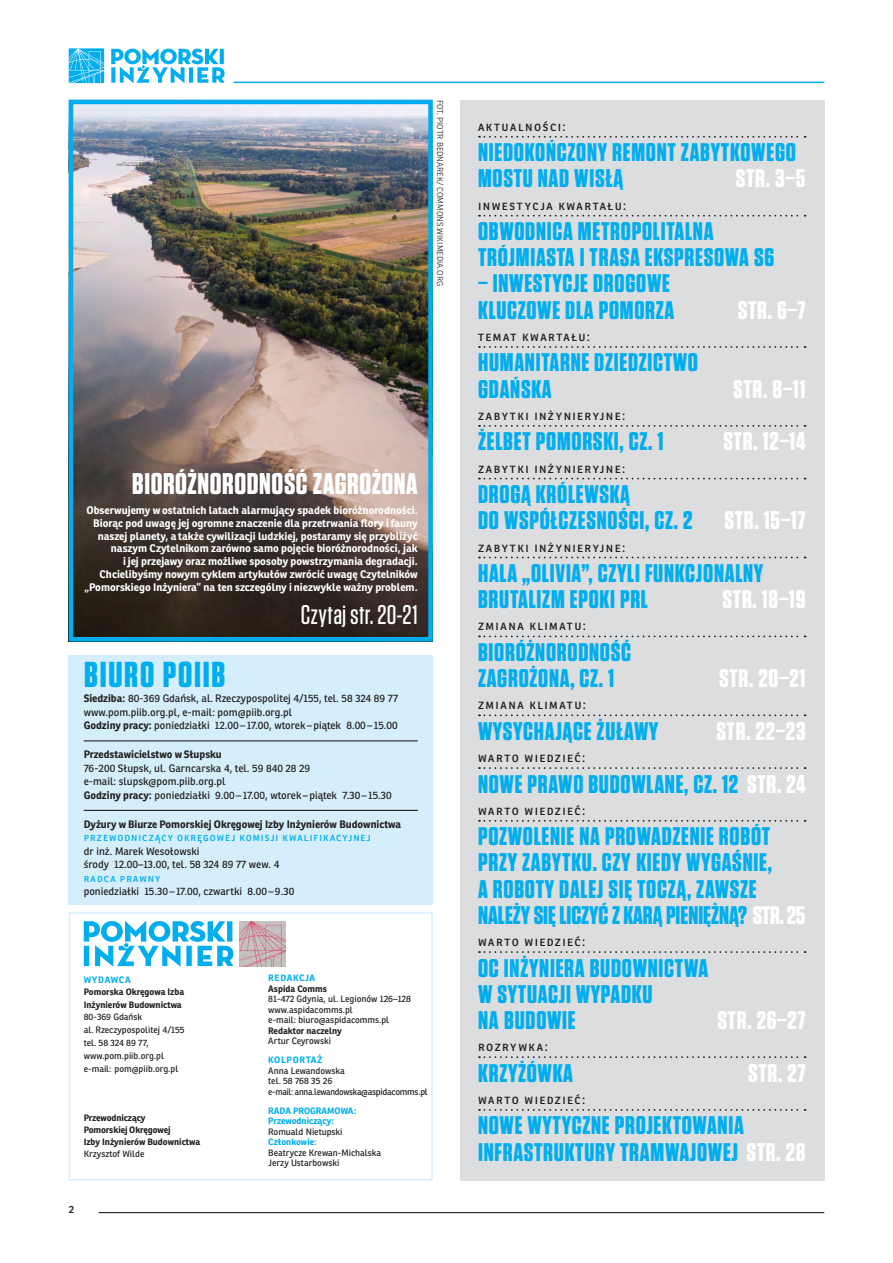
<style>
.page{position:relative;width:893px;height:1263px;background:#fff}
.page>*{position:absolute;margin:0;border:0;box-sizing:border-box;transform-origin:0 0}
.t1{font:700 36px "Tungsten";letter-spacing:.05em;color:#00aeef}
.t2{font:700 29.85px "Tungsten";letter-spacing:.02em;color:#fff}
.t3{font:500 27px "Tungsten";letter-spacing:.015em;color:#fff}
.spis_treści_tytuł{font:700 25.5px/26.2px "Tungsten";letter-spacing:.03em;color:#00aeef}
.spis_treści_tytuł-2{font:700 25.5px "Tungsten";letter-spacing:.03em;color:#fff}
.spis_treści_pagina{font:12.45px "Ronnia";letter-spacing:.115em;color:#231f20}
.t4{font:12px "Ronnia";color:#231f20}
.t5{font:700 10.65px/12.9px "Ronnia";color:#fff;text-align:right}
.txt{font:10.5px/13.5px "Ronnia";color:#231f20}
.txt-2{font:700 10.5px "Ronnia";color:#231f20}
.txt-3{font:10.5px "Ronnia";letter-spacing:.095em;color:#00aeef}
.txt-4{font:9px "Ronnia";color:#231f20}
.txt-5{font:700 9px/12px "Ronnia";color:#231f20}
.txt-6{font:9px/10.5px "Ronnia";letter-spacing:-.03em;color:#231f20}
.txt-7{font:700 9px "Ronnia";color:#00aeef}
.txt_srodtyt{font:700 9px "Ronnia";letter-spacing:.075em;color:#00aeef}
.fot_autor{font:300 8.25px "Ronnia";letter-spacing:.01em;color:#231f20}
.s1{font-weight:700}
.s2{color:#00aeef}
.s3{font-weight:400}
.s4{color:#fff}
</style>
<div class="page">
<hr style="left:99px;top:1212px;width:725px;height:1px;background:#231f20">
<svg style="left:69px;top:48px;width:35px;height:35px"></svg>
<hr style="left:234px;top:82px;width:590px;height:1px;background:#00aeef">
<svg style="left:111px;top:48px;width:114px;height:35px"></svg>
<img style="left:74px;top:105px;width:354px;height:531px">
<div style="left:69px;top:100px;width:364px;height:541px;border:4px solid #00aeef"></div>
<div style="left:460px;top:100px;width:364px;height:1080px;background:#dcdddf"></div>
<div style="left:69px;top:655px;width:364px;height:249px;background:#d4effb"></div>
<div style="left:69px;top:912px;width:364px;height:268px;border:2px solid #d4effb"></div>
<img style="left:240px;top:921px;width:46px;height:45px">
<svg style="left:84px;top:921px;width:149px;height:46px"></svg>
<hr style="left:84px;top:740px;width:334px;height:1px;background:#231f20">
<hr style="left:84px;top:810px;width:334px;height:1px;background:#231f20">
<svg style="left:479px;top:136px;width:327px;height:2px"></svg>
<svg style="left:479px;top:215px;width:327px;height:2px"></svg>
<svg style="left:479px;top:346px;width:327px;height:2px"></svg>
<svg style="left:479px;top:425px;width:327px;height:2px"></svg>
<svg style="left:479px;top:478px;width:327px;height:1px"></svg>
<svg style="left:479px;top:557px;width:327px;height:1px"></svg>
<svg style="left:479px;top:635px;width:327px;height:2px"></svg>
<svg style="left:479px;top:714px;width:327px;height:2px"></svg>
<svg style="left:479px;top:767px;width:327px;height:2px"></svg>
<svg style="left:479px;top:820px;width:327px;height:2px"></svg>
<svg style="left:479px;top:951px;width:327px;height:2px"></svg>
<svg style="left:479px;top:1056px;width:327px;height:2px"></svg>
<svg style="left:479px;top:1109px;width:327px;height:2px"></svg>
<p class="fot_autor" style="left:445px;top:100px;width:187px;rotate:90deg">FOT. PIOTR BEDNAREK/ COMMONS.WIKIMEDIA.ORG</p>
<p class="t2" style="left:132px;top:468px;width:287px">BIORÓŻNORODNOŚĆ ZAGROŻONA</p>
<p class="t5" style="left:84px;top:503px;width:335px">Obserwujemy w ostatnich latach alarmujący spadek bioróżnorodności.<br>Biorąc pod uwagę jej ogromne znaczenie dla przetrwania flory i fauny naszej planety, a także cywilizacji ludzkiej, postaramy się przybliżyć naszym Czytelnikom zarówno samo pojęcie bioróżnorodności, jak<br>i jej przejawy oraz możliwe sposoby powstrzymania degradacji.<br>Chcielibyśmy nowym cyklem artykułów zwrócić uwagę Czytelników „Pomorskiego Inżyniera” na ten szczególny i niezwykle ważny problem.</p>
<p class="t3" style="left:301px;top:600px;width:118px">Czytaj str. 20-21</p>
<p class="t1" style="left:84px;top:655px;width:143px">BIURO POIIB</p>
<p class="txt" style="left:84px;top:692px;width:316px"><span class="s1">Siedziba:</span> 80-‑369 Gdańsk, al. Rzeczypospolitej 4/155, tel. 58 324 89 77 www.pom.piib.org.pl, e-‑mail: pom@piib.org.pl</p>
<p class="txt" style="left:84px;top:719px;width:316px"><span class="s1">Godziny pracy:</span> poniedziałki 12.00–17.00, wtorek–piątek 8.00–15.00</p>
<p class="txt-2" style="left:84px;top:748px;width:140px">Przedstawicielstwo w Słupsku</p>
<p class="txt" style="left:84px;top:761px;width:228px">76-‑200 Słupsk, ul. Garncarska 4, tel. 59 840 28 29 e-‑mail: slupsk@pom.piib.org.pl</p>
<p class="txt" style="left:84px;top:788px;width:310px"><span class="s1">Godziny pracy:</span> poniedziałki 9.00– 17.00, wtorek–piątek 7.30–15.30</p>
<p class="txt-2" style="left:84px;top:817px;width:319px">Dyżury w Biurze Pomorskiej Okręgowej Izby Inżynierów Budownictwa</p>
<p class="txt-3" style="left:84px;top:831px;width:289px">PRZEWODNICZĄCY OKRĘGOWEJ KOMISJI KWALIFIKACYJNEJ</p>
<p class="txt" style="left:84px;top:844px;width:117px">dr inż. Marek Wesołowski</p>
<p class="txt" style="left:84px;top:858px;width:197px">środy 12.00–13.00, tel. 58 324 89 77 wew. 4</p>
<p class="txt-3" style="left:84px;top:871px;width:15px">Radca</p>
<p class="txt" style="left:84px;top:871px;width:212px;text-indent:36px"><span class="s2">prawny<br></span>poniedziałki 15.30–17.00, czwartki 8.00–9.30</p>
<p class="txt_srodtyt" style="left:84px;top:974px;width:49px">WYDAWCA</p>
<p class="txt-5" style="left:84px;top:985px;width:102px">Pomorska Okręgowa Izba</p>
<p class="txt-5" style="left:84px;top:998px;width:100px">Inżynierów Budownictwa</p>
<p class="txt-4" style="left:84px;top:1011px;width:60px">80-‑369 Gdańsk</p>
<p class="txt-4" style="left:84px;top:1024px;width:102px">al. Rzeczypospolitej 4/155</p>
<p class="txt-4" style="left:84px;top:1037px;width:66px">tel. 58 324 89 77,</p>
<p class="txt-4" style="left:84px;top:1050px;width:82px">www.pom.piib.org.pl</p>
<p class="txt-4" style="left:84px;top:1063px;width:96px">e-‑mail: pom@piib.org.pl</p>
<p class="txt-5" style="left:84px;top:1111px;width:118px">Przewodniczący<br>Pomorskiej Okręgowej<br>Izby Inżynierów Budownictwa</p>
<p class="txt-4" style="left:84px;top:1148px;width:62px">Krzysztof Wilde</p>
<p class="t4" style="left:69px;top:1201px;width:7px">2</p>
<p class="txt_srodtyt" style="left:268px;top:972px;width:48px">REDAKCJA</p>
<p class="txt-5" style="left:268px;top:982px;width:60px">Aspida Comms</p>
<p class="txt-4" style="left:268px;top:993px;width:144px">81-‑472 Gdynia, ul. Legionów 126–128</p>
<p class="txt-4" style="left:268px;top:1004px;width:86px">www.aspidacomms.pl</p>
<p class="txt-4" style="left:268px;top:1014px;width:122px">e-mail: biuro@aspidacomms.pl</p>
<p class="txt-5" style="left:268px;top:1025px;width:75px;line-height:10.5px">Redaktor naczelny<br><span class="s3">Artur Ceyrowski</span></p>
<p class="txt_srodtyt" style="left:268px;top:1054px;width:56px">KOLPORTAŻ</p>
<p class="txt-4" style="left:268px;top:1065px;width:78px">Anna Lewandowska</p>
<p class="txt-6" style="left:268px;top:1076px;width:161px">tel. 58 768 35 26<br>e-mail: anna.lewandowska@aspidacomms.pl</p>
<p class="txt-7" style="left:268px;top:1105px;width:89px">RADA PROGRAMOWA:</p>
<p class="txt-7" style="left:268px;top:1115px;width:67px">Przewodniczący:</p>
<p class="txt-4" style="left:268px;top:1126px;width:76px">Romuald Nietupski</p>
<p class="txt-7" style="left:268px;top:1136px;width:50px">Członkowie:</p>
<p class="txt-4" style="left:268px;top:1147px;width:114px">Beatrycze Krewan-Michalska</p>
<p class="txt-4" style="left:268px;top:1157px;width:73px">Jerzy Ustarbowski</p>
<p class="spis_treści_pagina" style="left:478px;top:119px;width:89px">AKTUALNOŚCI:</p>
<p class="spis_treści_tytuł" style="left:478px;top:140px;width:319px">NIEDOKOŃCZONY REMONT ZABYTKOWEGO<br>MOSTU NAD WISŁĄ</p>
<p class="spis_treści_tytuł-2" style="left:736px;top:165px;width:71px">STR. 3–5</p>
<p class="spis_treści_pagina" style="left:478px;top:198px;width:150px">INWESTYCJA KWARTAŁU:</p>
<p class="spis_treści_tytuł" style="left:478px;top:219px;width:298px">OBWODNICA METROPOLITALNA<br>TRÓJMIASTA I TRASA EKSPRESOWA S6</p>
<p class="spis_treści_tytuł" style="left:478px;top:271px;width:198px">– INWESTYCJE DROGOWE<br>KLUCZOWE DLA POMORZA</p>
<p class="spis_treści_tytuł-2" style="left:738px;top:296px;width:69px">STR. 6–7</p>
<p class="spis_treści_pagina" style="left:478px;top:329px;width:114px">TEMAT KWARTAŁU:</p>
<p class="spis_treści_tytuł" style="left:478px;top:350px;width:221px">HUMANITARNE DZIEDZICTWO<br>GDAŃSKA</p>
<p class="spis_treści_tytuł-2" style="left:733px;top:375px;width:74px">STR. 8–11</p>
<p class="spis_treści_pagina" style="left:478px;top:408px;width:149px">ZABYTKI INŻYNIERYJNE:</p>
<p class="spis_treści_tytuł" style="left:478px;top:429px;width:187px">ŻELBET POMORSKI, CZ. 1</p>
<p class="spis_treści_tytuł-2" style="left:723px;top:428px;width:84px">STR. 12–14</p>
<p class="spis_treści_pagina" style="left:478px;top:460px;width:149px">ZABYTKI INŻYNIERYJNE:</p>
<p class="spis_treści_tytuł" style="left:478px;top:482px;width:216px">DROGĄ KRÓLEWSKĄ<br>DO WSPÓŁCZESNOŚCI, CZ. 2</p>
<p class="spis_treści_tytuł-2" style="left:724px;top:507px;width:83px">STR. 15–17</p>
<p class="spis_treści_pagina" style="left:478px;top:539px;width:149px">ZABYTKI INŻYNIERYJNE:</p>
<p class="spis_treści_tytuł" style="left:478px;top:561px;width:287px">HALA „OLIVIA”, CZYLI FUNKCJONALNY<br>BRUTALIZM EPOKI PRL</p>
<p class="spis_treści_tytuł-2" style="left:723px;top:586px;width:84px">STR. 18–19</p>
<p class="spis_treści_pagina" style="left:478px;top:618px;width:109px">ZMIANA KLIMATU:</p>
<p class="spis_treści_tytuł" style="left:478px;top:640px;width:155px">BIORÓŻNORODNOŚĆ<br>ZAGROŻONA, CZ. 1</p>
<p class="spis_treści_tytuł-2" style="left:719px;top:664px;width:88px">STR. 20–21</p>
<p class="spis_treści_pagina" style="left:478px;top:697px;width:109px">ZMIANA KLIMATU:</p>
<p class="spis_treści_tytuł" style="left:478px;top:718px;width:182px">WYSYCHAJĄCE ŻUŁAWY</p>
<p class="spis_treści_tytuł-2" style="left:716px;top:717px;width:91px">STR. 22–23</p>
<p class="spis_treści_pagina" style="left:478px;top:750px;width:109px">WARTO WIEDZIEĆ:</p>
<p class="spis_treści_tytuł" style="left:478px;top:771px;width:329px">NOWE PRAWO BUDOWLANE, CZ. 12 <span class="s4">STR. 24</span></p>
<p class="spis_treści_pagina" style="left:478px;top:803px;width:109px">WARTO WIEDZIEĆ:</p>
<p class="spis_treści_tytuł" style="left:478px;top:824px;width:329px">POZWOLENIE NA PROWADZENIE ROBÓT PRZY ZABYTKU. CZY KIEDY WYGAŚNIE,<br>A ROBOTY DALEJ SIĘ TOCZĄ, ZAWSZE NALEŻY SIĘ LICZYĆ Z KARĄ PIENIĘŻNĄ? <span class="s4">STR. 25</span></p>
<p class="spis_treści_pagina" style="left:478px;top:934px;width:109px">WARTO WIEDZIEĆ:</p>
<p class="spis_treści_tytuł" style="left:478px;top:955px;width:232px">OC INŻYNIERA BUDOWNICTWA<br>W SYTUACJI WYPADKU<br>NA BUDOWIE</p>
<p class="spis_treści_tytuł-2" style="left:717px;top:1006px;width:90px">STR. 26–27</p>
<p class="spis_treści_pagina" style="left:478px;top:1039px;width:71px">ROZRYWKA:</p>
<p class="spis_treści_tytuł" style="left:478px;top:1060px;width:96px">KRZYŻÓWKA</p>
<p class="spis_treści_tytuł-2" style="left:748px;top:1059px;width:59px">STR. 27</p>
<p class="spis_treści_pagina" style="left:478px;top:1092px;width:109px">WARTO WIEDZIEĆ:</p>
<p class="spis_treści_tytuł" style="left:478px;top:1113px;width:329px">NOWE WYTYCZNE PROJEKTOWANIA<br>INFRASTRUKTURY TRAMWAJOWEJ <span class="s4">STR. 28</span></p>
</div>
